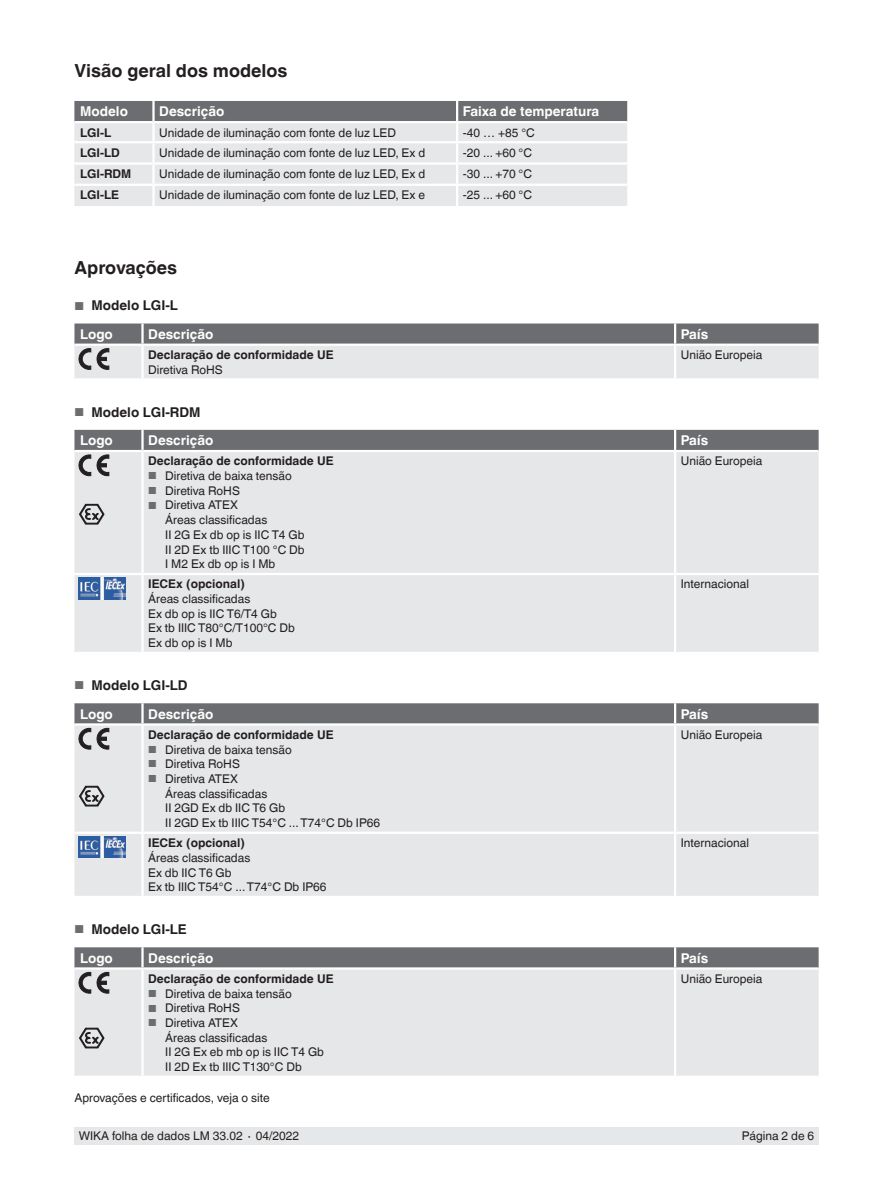
<style>
.page{position:relative;width:893px;height:1188px;background:#fff}
.page>*{position:absolute;margin:0;border:0;box-sizing:border-box;transform-origin:0 0}
.t1{font:700 18px "Helvetica World";color:#231f20}
.t2{font:700 13.5px "Helvetica World";color:#fff}
.t3{font:700 13.5px/28.7px "Helvetica World";color:#231f20}
.t4{font:12px/14.7px "Helvetica World";color:#231f20}
.t5{font:700 12px "Helvetica World";color:#231f20}
.s1{font-weight:400;font-size:11.55px;color:#6c6d70}
.s2{color:#fff}
.s3{font-size:10.2px;color:#6c6d70}
</style>
<div class="page">
<div style="left:74px;top:1128px;width:745px;height:17px;background:#e6e7e9"></div>
<div style="left:74px;top:186px;width:553px;height:20px;background:#e6e7e9"></div>
<svg style="left:74px;top:101px;width:553px;height:83px;background:#cbccce"></svg>
<hr style="left:152px;top:186px;width:3px;height:20px;background:#fff">
<hr style="left:456px;top:186px;width:2px;height:20px;background:#fff">
<div style="left:74px;top:476px;width:745px;height:176px;background:#e6e7e9"></div>
<hr style="left:674px;top:452px;width:2px;height:121px;background:#fff">
<hr style="left:675px;top:573px;width:144px;height:2px;background:#fff">
<hr style="left:674px;top:575px;width:2px;height:77px;background:#fff">
<hr style="left:141px;top:452px;width:3px;height:121px;background:#fff">
<hr style="left:74px;top:573px;width:68px;height:2px;background:#fff">
<hr style="left:141px;top:575px;width:3px;height:77px;background:#fff">
<hr style="left:142px;top:573px;width:533px;height:2px;background:#fff">
<div style="left:74px;top:749px;width:745px;height:147px;background:#e6e7e9"></div>
<hr style="left:674px;top:726px;width:2px;height:106px;background:#fff">
<hr style="left:675px;top:832px;width:144px;height:2px;background:#fff">
<hr style="left:674px;top:834px;width:2px;height:62px;background:#fff">
<hr style="left:141px;top:726px;width:3px;height:106px;background:#fff">
<hr style="left:74px;top:832px;width:68px;height:2px;background:#fff">
<hr style="left:141px;top:834px;width:3px;height:62px;background:#fff">
<hr style="left:142px;top:832px;width:533px;height:2px;background:#fff">
<div style="left:74px;top:993px;width:745px;height:83px;background:#e6e7e9"></div>
<hr style="left:674px;top:970px;width:2px;height:106px;background:#fff">
<hr style="left:141px;top:970px;width:3px;height:106px;background:#fff">
<svg style="left:74px;top:324px;width:745px;height:54px;background:#bababd"></svg>
<svg style="left:74px;top:430px;width:745px;height:46px;background:#b1b2b4"></svg>
<svg style="left:79px;top:504px;width:26px;height:21px"></svg>
<img style="left:79px;top:578px;width:47px;height:21px">
<svg style="left:74px;top:703px;width:745px;height:46px;background:#b0b1b4"></svg>
<svg style="left:79px;top:786px;width:26px;height:21px"></svg>
<img style="left:79px;top:836px;width:47px;height:22px">
<svg style="left:74px;top:947px;width:745px;height:46px;background:#b0b1b4"></svg>
<svg style="left:79px;top:1028px;width:26px;height:21px"></svg>
<h1 class="t1" style="left:74px;top:60px;width:215px">Visão geral dos modelos</h1>
<p class="t2" style="left:80px;top:104px;width:49px">Modelo</p>
<p class="t2" style="left:159px;top:104px;width:67px">Descrição</p>
<p class="t2" style="left:463px;top:104px;width:138px">Faixa de temperatura</p>
<p class="t5" style="left:80px;top:125px;width:33px">LGI-L</p>
<p class="t4" style="left:159px;top:125px;width:238px">Unidade de iluminação com fonte de luz LED</p>
<p class="t4" style="left:463px;top:125px;width:73px">-40 … +85 °C</p>
<p class="t5" style="left:80px;top:145px;width:41px">LGI-LD</p>
<p class="t4" style="left:159px;top:145px;width:267px">Unidade de iluminação com fonte de luz LED, Ex d</p>
<p class="t4" style="left:463px;top:145px;width:71px">-20 ... +60 °C</p>
<p class="t5" style="left:80px;top:167px;width:53px">LGI-RDM</p>
<p class="t4" style="left:159px;top:166px;width:267px">Unidade de iluminação com fonte de luz LED, Ex d</p>
<p class="t4" style="left:463px;top:166px;width:71px">-30 ... +70 °C</p>
<p class="t5" style="left:80px;top:188px;width:41px">LGI-LE</p>
<p class="t4" style="left:159px;top:188px;width:267px">Unidade de iluminação com fonte de luz LED, Ex e</p>
<p class="t4" style="left:463px;top:188px;width:71px">-25 ... +60 °C</p>
<h1 class="t1" style="left:74px;top:258px;width:104px">Aprovações</h1>
<p class="t3" style="left:80px;top:291px;width:99px;text-indent:-6px"><span class="s1">■</span> Modelo LGI-L<br><span class="s2">Logo</span></p>
<p class="t2" style="left:148px;top:326px;width:67px">Descrição</p>
<p class="t2" style="left:681px;top:326px;width:29px">País</p>
<p class="t5" style="left:148px;top:348px;width:187px">Declaração de conformidade UE</p>
<p class="t4" style="left:148px;top:362px;width:76px">Diretiva RoHS</p>
<p class="t4" style="left:681px;top:348px;width:83px">União Europeia</p>
<p class="t3" style="left:80px;top:398px;width:122px;text-indent:-6px"><span class="s1">■</span> Modelo LGI-RDM<br><span class="s2">Logo</span></p>
<p class="t2" style="left:148px;top:433px;width:67px">Descrição</p>
<p class="t2" style="left:681px;top:433px;width:29px">País</p>
<p class="t5" style="left:148px;top:454px;width:187px">Declaração de conformidade UE</p>
<p class="t4" style="left:148px;top:469px;width:145px"><span class="s3">■</span> Diretiva de baixa tensão</p>
<p class="t4" style="left:148px;top:483px;width:93px"><span class="s3">■</span> Diretiva RoHS</p>
<p class="t4" style="left:165px;top:498px;width:141px;text-indent:-17px"><span class="s3">■</span> Diretiva ATEX<br>Áreas classificadas<br>II 2G Ex db op is IIC T4 Gb<br>II 2D Ex tb IIIC T100 °C Db<br>I M2 Ex db op is I Mb</p>
<p class="t4" style="left:681px;top:454px;width:83px">União Europeia</p>
<p class="t5" style="left:148px;top:577px;width:98px">IECEx (opcional)</p>
<p class="t4" style="left:148px;top:592px;width:148px">Áreas classificadas<br>Ex db op is IIC T6/T4 Gb<br>Ex tb IIIC T80°C/T100°C Db<br>Ex db op is I Mb</p>
<p class="t4" style="left:681px;top:577px;width:70px">Internacional</p>
<p class="t3" style="left:80px;top:671px;width:109px;text-indent:-6px"><span class="s1">■</span> Modelo LGI-LD<br><span class="s2">Logo</span></p>
<p class="t2" style="left:148px;top:706px;width:67px">Descrição</p>
<p class="t2" style="left:681px;top:706px;width:29px">País</p>
<p class="t5" style="left:148px;top:728px;width:187px">Declaração de conformidade UE</p>
<p class="t4" style="left:148px;top:742px;width:145px"><span class="s3">■</span> Diretiva de baixa tensão</p>
<p class="t4" style="left:148px;top:757px;width:93px"><span class="s3">■</span> Diretiva RoHS</p>
<p class="t4" style="left:165px;top:771px;width:216px;text-indent:-17px"><span class="s3">■</span> Diretiva ATEX<br>Áreas classificadas<br>II 2GD Ex db IIC T6 Gb<br>II 2GD Ex tb IIIC T54°C ... T74°C Db IP66</p>
<p class="t4" style="left:681px;top:727px;width:83px">União Europeia</p>
<p class="t5" style="left:148px;top:836px;width:98px">IECEx (opcional)</p>
<p class="t4" style="left:148px;top:850px;width:180px">Áreas classificadas<br>Ex db IIC T6 Gb<br>Ex tb IIIC T54°C ... T74°C Db IP66</p>
<p class="t4" style="left:681px;top:836px;width:70px">Internacional</p>
<p class="t3" style="left:80px;top:915px;width:108px;text-indent:-6px"><span class="s1">■</span> Modelo LGI-LE<br><span class="s2">Logo</span></p>
<p class="t2" style="left:148px;top:950px;width:67px">Descrição</p>
<p class="t2" style="left:681px;top:950px;width:29px">País</p>
<p class="t5" style="left:148px;top:972px;width:187px">Declaração de conformidade UE</p>
<p class="t4" style="left:148px;top:986px;width:145px"><span class="s3">■</span> Diretiva de baixa tensão</p>
<p class="t4" style="left:148px;top:1001px;width:93px"><span class="s3">■</span> Diretiva RoHS</p>
<p class="t4" style="left:165px;top:1015px;width:160px;text-indent:-17px"><span class="s3">■</span> Diretiva ATEX<br>Áreas classificadas<br>II 2G Ex eb mb op is IIC T4 Gb<br>II 2D Ex tb IIIC T130°C Db</p>
<p class="t4" style="left:681px;top:971px;width:83px">União Europeia</p>
<p class="t4" style="left:74px;top:1090px;width:197px">Aprovações e certificados, veja o site</p>
<p class="t4" style="left:79px;top:1129px;width:222px">WIKA folha de dados LM 33.02 ∙ 04/2022</p>
<p class="t4" style="left:742px;top:1129px;width:74px">Página 2 de 6</p>
</div>
